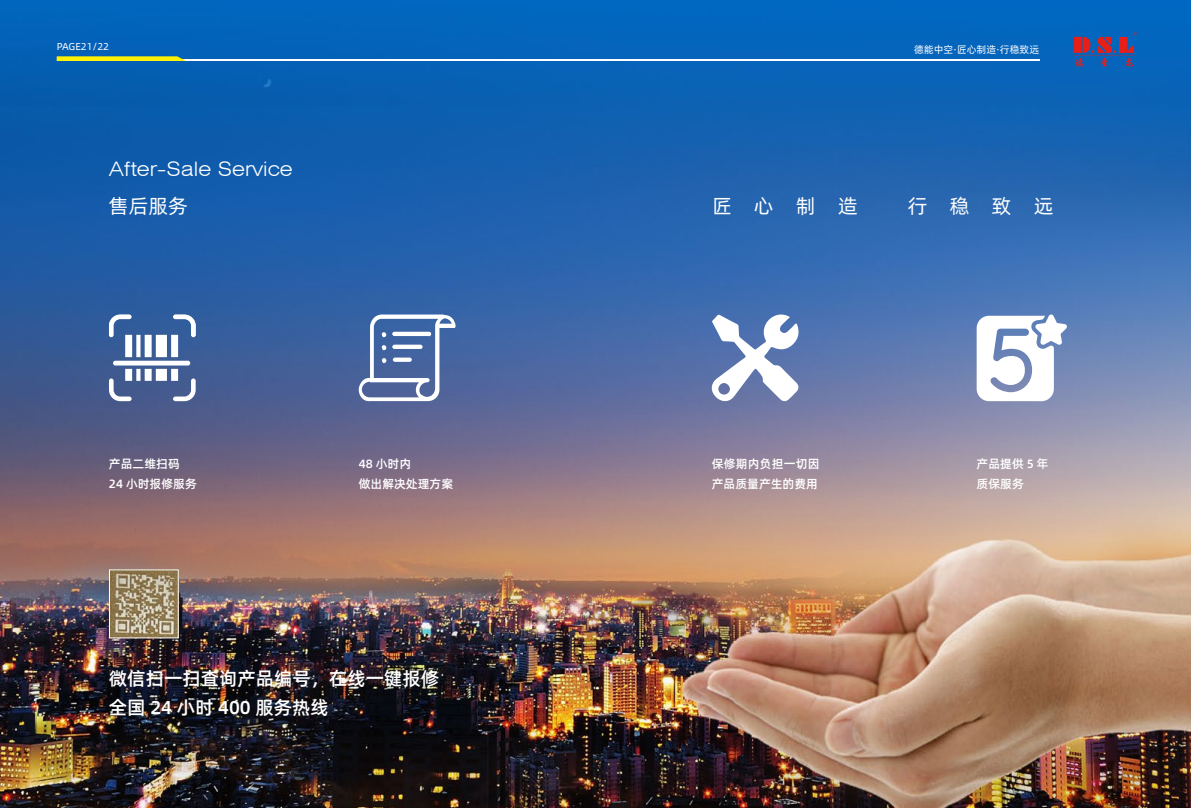
<style>
.page{position:relative;width:1191px;height:808px;background:#fff}
.page>*{position:absolute;margin:0;border:0;box-sizing:border-box;transform-origin:0 0}
.t1{font:300 expanded 20px "Swiss 721 BT";color:#fff}
.t2{font:20px "Alibaba Pu Hui Ti R";letter-spacing:1.12em;color:#fff}
.t3{font:18.6px/29.5px "Alibaba Pu Hui Ti M";color:#fff}
.t4{font:12px/20.4px "Alibaba Pu Hui Ti M";color:#fff}
.t5{font:10px "Alibaba Pu Hui Ti R";color:#fff}
</style>
<div class="page">
<img style="left:0;top:0;width:1191px;height:808px">
<svg style="left:1073px;top:32px;width:64px;height:35px;background:#4a4f89"></svg>
<hr style="left:57px;top:60px;width:982px;height:1px;background:#fff">
<svg style="left:57px;top:56px;width:129px;height:5px"></svg>
<svg style="left:109px;top:314px;width:87px;height:87px"></svg>
<svg style="left:358px;top:314px;width:98px;height:88px"></svg>
<svg style="left:709px;top:314px;width:91px;height:89px"></svg>
<svg style="left:976px;top:314px;width:91px;height:87px"></svg>
<img style="left:111px;top:571px;width:66px;height:65px">
<div style="left:109px;top:569px;width:70px;height:69px;border:1px solid #fff"></div>
<p class="t5" style="left:57px;top:39px;width:54px">PAGE21/22</p>
<p class="t5" style="left:914px;top:42px;width:127px">德能中空·匠心制造·行稳致远</p>
<h1 class="t1" style="left:109px;top:157px;width:185px">After-Sale Service</h1>
<h1 class="t2" style="left:109px;top:191px;width:80px">售后服务</h1>
<h1 class="t2" style="left:712px;top:191px;width:147px">匠心制造</h1>
<h1 class="t2" style="left:907px;top:191px;width:147px">行稳致远</h1>
<p class="t4" style="left:109px;top:453px;width:89px">产品二维扫码<br>24 小时报修服务</p>
<p class="t4" style="left:359px;top:453px;width:96px">48 小时内<br>做出解决处理方案</p>
<p class="t4" style="left:711px;top:453px;width:109px">保修期内负担一切因产品质量产生的费用</p>
<p class="t4" style="left:976px;top:453px;width:74px">产品提供 5 年质保服务</p>
<h2 class="t3" style="left:109px;top:662px;width:332px">微信扫一扫査询产品编号，在线一键报修全国 24 小时 400 服务热线</h2>
</div>
